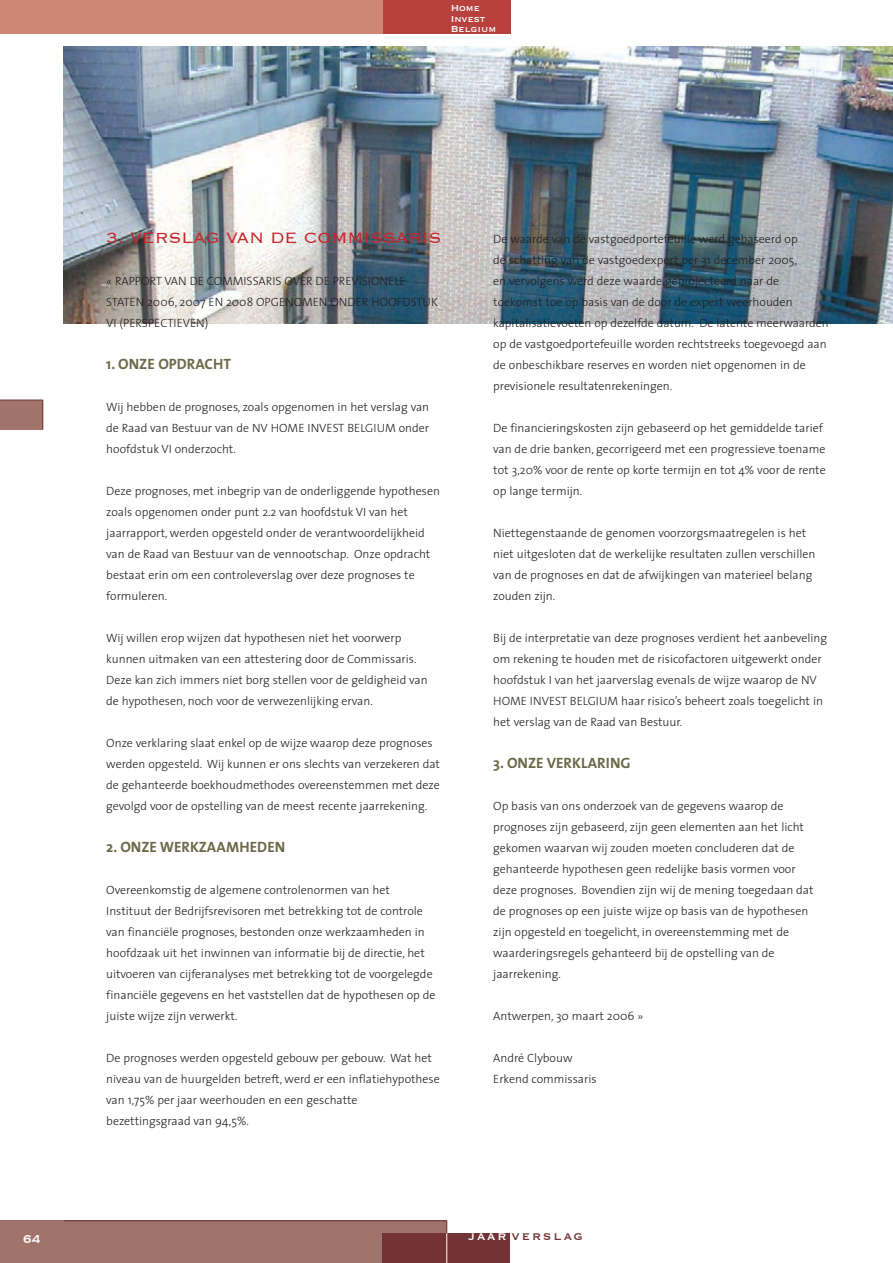
<style>
.page{position:relative;width:893px;height:1263px;background:#fff}
.page>*{position:absolute;margin:0;border:0;box-sizing:border-box;transform-origin:0 0}
.t1{font:300 19.5px "Copperplate";letter-spacing:-.01em;color:#c8242b}
.t2{font:15.3px "Copperplate";letter-spacing:.13em;color:#723236}
.t3{font:700 15px "The Sans";color:#6d6a4a}
.t4{font:15px "Copperplate";color:#fff}
.t5{font:300 12px/21px "The Sans";color:#231f20}
.t6{font:11.25px/10.5px "Copperplate";color:#fff}
.s1{color:#fff}
</style>
<div class="page">
<div style="left:0;top:1220px;width:446px;height:43px;background:#a0746a"></div>
<div style="left:0;top:0;width:446px;height:34px;background:#ce8675"></div>
<div style="left:383px;top:0;width:127px;height:34px;background:#b6413d"></div>
<div style="left:383px;top:1233px;width:127px;height:30px;background:#723236"></div>
<div style="left:0;top:400px;width:43px;height:29px;background:#a0746a"></div>
<hr style="left:0;top:400px;width:43px;height:1px;background:#723236">
<svg style="left:43px;top:400px;width:1px;height:29px"></svg>
<hr style="left:64px;top:1220px;width:382px;height:1px;background:#723236">
<svg style="left:446px;top:1220px;width:1px;height:13px"></svg>
<hr style="left:446px;top:1233px;width:1px;height:30px;background:#fff">
<img style="left:64px;top:47px;width:829px;height:276px">
<p class="t6" style="left:451px;top:2px;width:47px">Home<br>Invest<br>Belgium</p>
<p class="t4" style="left:23px;top:1229px;width:20px">64</p>
<h1 class="t1" style="left:106px;top:225px;width:337px">3. VERSLAG VAN DE COMMISSARIS</h1>
<p class="t5" style="left:106px;top:270px;width:333px">« RAPPORT VAN DE COMMISSARIS OVER DE PREVISIONELE<br>STATEN 2006, 2007 EN 2008 OPGENOMEN ONDER HOOFDSTUK<br>VI (PERSPECTIEVEN)</p>
<p class="t3" style="left:106px;top:351px;width:126px">1. ONZE OPDRACHT</p>
<p class="t5" style="left:106px;top:396px;width:324px;text-align:justify">Wij hebben de prognoses, zoals opgenomen in het verslag van de Raad van Bestuur van de NV HOME INVEST BELGIUM onder hoofdstuk VI onderzocht.</p>
<p class="t5" style="left:106px;top:480px;width:335px">Deze prognoses, met inbegrip van de onderliggende hypothesen zoals opgenomen onder punt 2.2 van hoofdstuk VI van het jaarrapport, werden opgesteld onder de verantwoordelijkheid van de Raad van Bestuur van de vennootschap. Onze opdracht bestaat erin om een controleverslag over deze prognoses te formuleren.</p>
<p class="t5" style="left:106px;top:627px;width:323px">Wij willen erop wijzen dat hypothesen niet het voorwerp kunnen uitmaken van een attestering door de Commissaris.<br>Deze kan zich immers niet borg stellen voor de geldigheid van de hypothesen, noch voor de verwezenlijking ervan.</p>
<p class="t5" style="left:106px;top:732px;width:335px">Onze verklaring slaat enkel op de wijze waarop deze prognoses werden opgesteld. Wij kunnen er ons slechts van verzekeren dat de gehanteerde boekhoudmethodes overeenstemmen met deze gevolgd voor de opstelling van de meest recente jaarrekening.</p>
<p class="t3" style="left:106px;top:834px;width:180px">2. ONZE WERKZAAMHEDEN</p>
<p class="t5" style="left:106px;top:879px;width:331px">Overeenkomstig de algemene controlenormen van het Instituut der Bedrijfsrevisoren met betrekking tot de controle van financiële prognoses, bestonden onze werkzaamheden in hoofdzaak uit het inwinnen van informatie bij de directie, het uitvoeren van cijferanalyses met betrekking tot de voorgelegde financiële gegevens en het vaststellen dat de hypothesen op de juiste wijze zijn verwerkt.</p>
<p class="t5" style="left:106px;top:1047px;width:335px">De prognoses werden opgesteld gebouw per gebouw. Wat het niveau van de huurgelden betreft, werd er een inflatiehypothese van 1,75% per jaar weerhouden en een geschatte bezettingsgraad van 94,5%.</p>
<p class="t5" style="left:493px;top:228px;width:337px">De waarde van de vastgoedportefeuille werd gebaseerd op<br>de schatting van de vastgoedexpert per 31 december 2005,<br>en vervolgens werd deze waarde geprojecteerd naar de toekomst toe op basis van de door de expert weerhouden kapitalisatievoeten op dezelfde datum. De latente meerwaarden op de vastgoedportefeuille worden rechtstreeks toegevoegd aan de onbeschikbare reserves en worden niet opgenomen in de previsionele resultatenrekeningen.</p>
<p class="t5" style="left:493px;top:417px;width:334px">De financieringskosten zijn gebaseerd op het gemiddelde tarief van de drie banken, gecorrigeerd met een progressieve toename tot 3,20% voor de rente op korte termijn en tot 4% voor de rente op lange termijn.</p>
<p class="t5" style="left:493px;top:522px;width:324px">Niettegenstaande de genomen voorzorgsmaatregelen is het niet uitgesloten dat de werkelijke resultaten zullen verschillen van de prognoses en dat de afwijkingen van materieel belang zouden zijn.</p>
<p class="t5" style="left:493px;top:627px;width:335px">Bij de interpretatie van deze prognoses verdient het aanbeveling om rekening te houden met de risicofactoren uitgewerkt onder hoofdstuk I van het jaarverslag evenals de wijze waarop de NV HOME INVEST BELGIUM haar risico’s beheert zoals toegelicht in het verslag van de Raad van Bestuur.</p>
<p class="t3" style="left:493px;top:750px;width:139px">3. ONZE VERKLARING</p>
<p class="t5" style="left:493px;top:795px;width:322px">Op basis van ons onderzoek van de gegevens waarop de prognoses zijn gebaseerd, zijn geen elementen aan het licht gekomen waarvan wij zouden moeten concluderen dat de gehanteerde hypothesen geen redelijke basis vormen voor deze prognoses. Bovendien zijn wij de mening toegedaan dat de prognoses op een juiste wijze op basis van de hypothesen zijn opgesteld en toegelicht, in overeenstemming met de waarderingsregels gehanteerd bij de opstelling van de jaarrekening.</p>
<p class="t5" style="left:493px;top:1005px;width:152px">Antwerpen, 30 maart 2006 »</p>
<p class="t5" style="left:493px;top:1047px;width:105px">André Clybouw<br>Erkend commissaris</p>
<p class="t2" style="left:468px;top:1226px;width:116px"><span class="s1">jaar</span> verslag</p>
</div>
